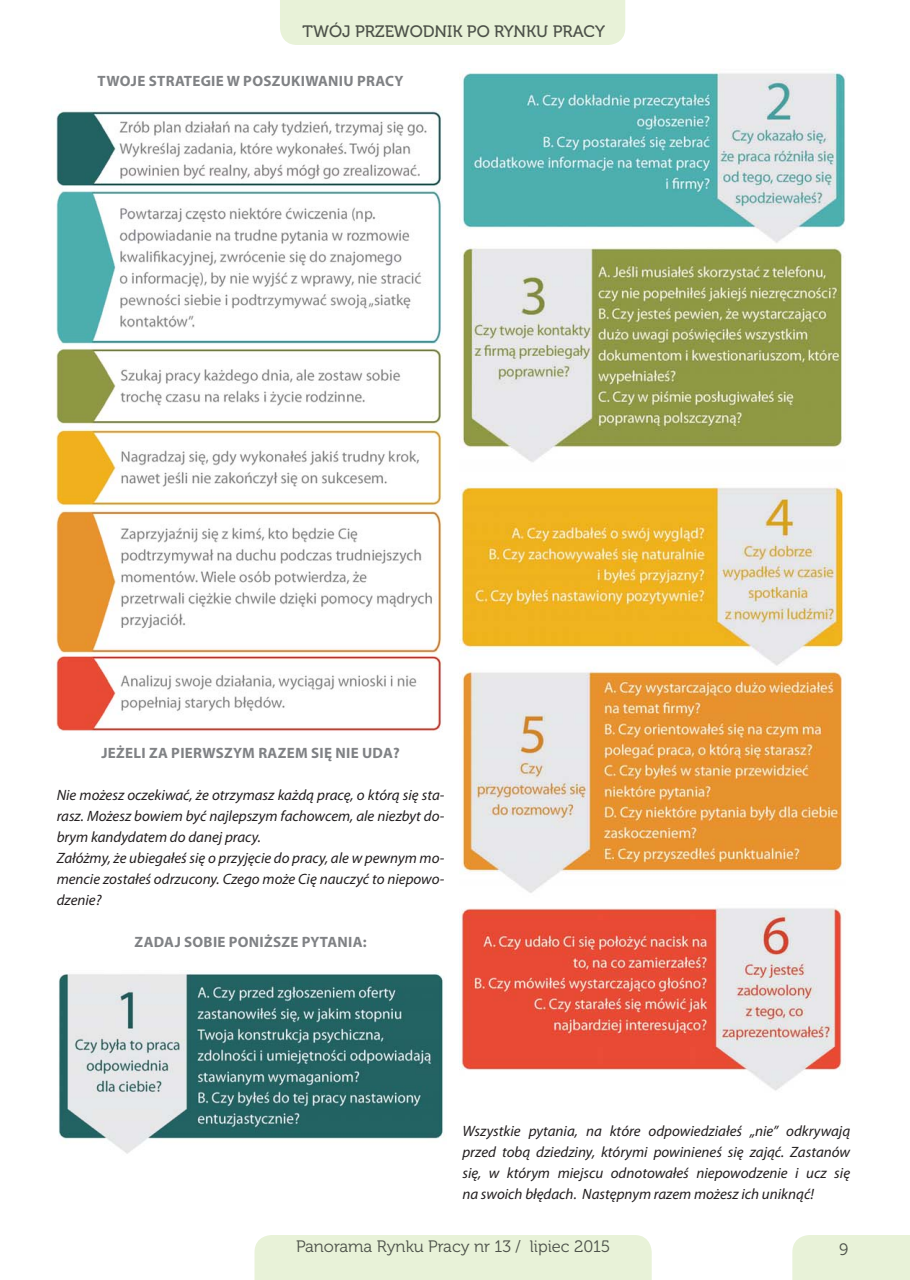
<style>
.page{position:relative;width:910px;height:1280px;background:#fff}
.page>*{position:absolute;margin:0;border:0;box-sizing:border-box;transform-origin:0 0}
.t1{font:16.5px "Museo 300";color:#4c5149}
.t2{font:16.5px "Museo 500";color:#4c5149}
.t3{font:italic 15px/21px "Myriad Pro";color:#231f20}
.t4{font:700 15px "Myriad Pro";letter-spacing:.02em;color:#808285}
</style>
<div class="page">
<div style="left:280px;top:0;width:345px;height:45px;background:#e8f2d8"></div>
<div style="left:255px;top:1235px;width:397px;height:45px;background:#e8f2d8"></div>
<div style="left:792px;top:1235px;width:118px;height:45px;background:#e8f2d8"></div>
<div style="left:303px;top:22px;width:302px;height:15px;background:#e8f2d8"></div>
<div style="left:297px;top:1240px;width:312px;height:16px;background:#e8f2d8"></div>
<div style="left:840px;top:1243px;width:8px;height:12px;background:#e8f2d8"></div>
<img style="left:51px;top:111px;width:392px;height:621px">
<img style="left:59px;top:973px;width:384px;height:181px">
<img style="left:459px;top:68px;width:387px;height:1023px">
<p class="t2" style="left:303px;top:21px;width:304px">TWÓJ PRZEWODNIK PO RYNKU PRACY</p>
<p class="t4" style="left:97px;top:75px;width:308px">TWOJE STRATEGIE W POSZUKIWANIU PRACY</p>
<p class="t4" style="left:101px;top:747px;width:300px">JEŻELI ZA PIERWSZYM RAZEM SIĘ NIE UDA?</p>
<p class="t3" style="left:57px;top:786px;width:389px">Nie możesz oczekiwać, że otrzymasz każdą pracę, o którą się sta&shy;rasz. Możesz bowiem być najlepszym fachowcem, ale niezbyt do&shy;brym kandydatem do danej pracy.<br>Załóżmy, że ubiegałeś się o przyjęcie do pracy, ale w pewnym mo&shy;mencie zostałeś odrzucony. Czego może Cię nauczyć to niepowo&shy;dzenie?</p>
<p class="t4" style="left:135px;top:936px;width:234px">ZADAJ SOBIE PONIŻSZE PYTANIA:</p>
<p class="t3" style="left:462px;top:1122px;width:389px;text-align:justify">Wszystkie pytania, na które odpowiedziałeś „nie” odkrywają przed tobą dziedziny, którymi powinieneś się zająć. Zastanów się, w którym miejscu odnotowałeś niepowodzenie i ucz się na swoich błędach. Następnym razem możesz ich uniknąć!</p>
<p class="t1" style="left:296px;top:1237px;width:316px">Panorama Rynku Pracy nr 13 / lipiec 2015</p>
<p class="t1" style="left:839px;top:1240px;width:11px">9</p>
</div>
